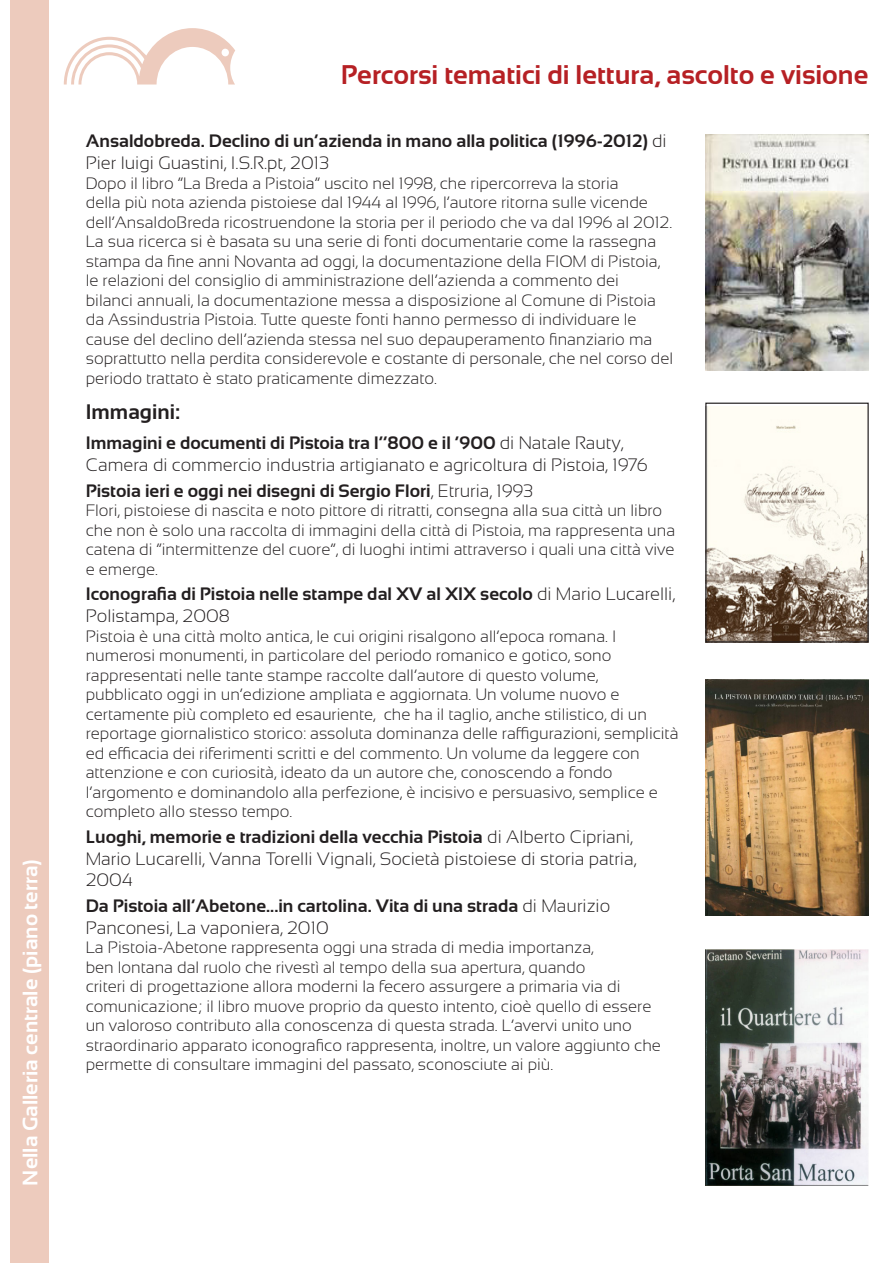
<style>
.page{position:relative;width:893px;height:1263px;background:#fff}
.page>*{position:absolute;margin:0;border:0;box-sizing:border-box;transform-origin:0 0}
.t1{font:700 27px "Sansation";color:#b62024}
.t2{font:700 21px "Sansation";color:#fff}
.t3{font:700 21px "Sansation";color:#231f20}
.t4{font:700 18px/21.6px "Sansation";color:#231f20}
.t5{font:300 18px/21.6px "Sansation";color:#231f20}
.t6{font:300 16.5px/19.5px "Sansation";color:#231f20}
.s1{font-weight:300}
.s2{font-weight:700}
</style>
<div class="page">
<svg style="left:64px;top:28px;width:171px;height:57px"></svg>
<div style="left:11px;top:0;width:38px;height:1263px;background:#edcbbd"></div>
<img style="left:707px;top:407px;width:160px;height:233px">
<img style="left:705px;top:134px;width:164px;height:236px">
<img style="left:705px;top:679px;width:164px;height:236px">
<img style="left:705px;top:950px;width:164px;height:235px">
<div style="left:705px;top:403px;width:164px;height:239px;border:1px solid #231f20"></div>
<p class="t2" style="left:18px;top:1185px;width:328px;rotate:-90deg">Nella Galleria centrale (piano terra)</p>
<p class="t1" style="left:341px;top:59px;width:529px">Percorsi tematici di lettura, ascolto e visione</p>
<p class="t4" style="left:86px;top:130px;width:582px">Ansaldobreda. Declino di un’azienda in mano alla politica (1996-2012) <span class="s1">di<br>Pier luigi Guastini, I.S.R.pt, 2013</span></p>
<p class="t6" style="left:86px;top:173px;width:589px">Dopo il libro “La Breda a Pistoia” uscito nel 1998, che ripercorreva la storia<br>della più nota azienda pistoiese dal 1944 al 1996, l’autore ritorna sulle vicende dell’AnsaldoBreda ricostruendone la storia per il periodo che va dal 1996 al 2012.<br>La sua ricerca si è basata su una serie di fonti documentarie come la rassegna stampa da fine anni Novanta ad oggi, la documentazione della FIOM di Pistoia, le relazioni del consiglio di amministrazione dell’azienda a commento dei<br>bilanci annuali, la documentazione messa a disposizione al Comune di Pistoia da Assindustria Pistoia. Tutte queste fonti hanno permesso di individuare le cause del declino dell’azienda stessa nel suo depauperamento finanziario ma soprattutto nella perdita considerevole e costante di personale, che nel corso del periodo trattato è stato praticamente dimezzato.</p>
<p class="t3" style="left:86px;top:400px;width:96px">Immagini:</p>
<p class="t5" style="left:86px;top:432px;width:563px"><span class="s2">Immagini e documenti di Pistoia tra l’’800 e il ‘900</span> di Natale Rauty,<br>Camera di commercio industria artigianato e agricoltura di Pistoia, 1976</p>
<p class="t4" style="left:86px;top:480px;width:449px">Pistoia ieri e oggi nei disegni di Sergio Flori<span class="s1">, Etruria, 1993</span></p>
<p class="t6" style="left:86px;top:501px;width:591px">Flori, pistoiese di nascita e noto pittore di ritratti, consegna alla sua città un libro che non è solo una raccolta di immagini della città di Pistoia, ma rappresenta una catena di “intermittenze del cuore”, di luoghi intimi attraverso i quali una città vive e emerge.</p>
<p class="t4" style="left:86px;top:583px;width:591px">Iconografia di Pistoia nelle stampe dal XV al XIX secolo <span class="s1">di Mario Lucarelli,<br>Polistampa, 2008</span></p>
<p class="t6" style="left:86px;top:626px;width:594px">Pistoia è una città molto antica, le cui origini risalgono all’epoca romana. I numerosi monumenti, in particolare del periodo romanico e gotico, sono rappresentati nelle tante stampe raccolte dall’autore di questo volume, pubblicato oggi in un’edizione ampliata e aggiornata. Un volume nuovo e certamente più completo ed esauriente, che ha il taglio, anche stilistico, di un reportage giornalistico storico: assoluta dominanza delle raffigurazioni, semplicità ed efficacia dei riferimenti scritti e del commento. Un volume da leggere con attenzione e con curiosità, ideato da un autore che, conoscendo a fondo l’argomento e dominandolo alla perfezione, è incisivo e persuasivo, semplice e completo allo stesso tempo.</p>
<p class="t5" style="left:86px;top:826px;width:552px"><span class="s2">Luoghi, memorie e tradizioni della vecchia Pistoia</span> di Alberto Cipriani,<br>Mario Lucarelli, Vanna Torelli Vignali, Società pistoiese di storia patria,<br>2004</p>
<p class="t4" style="left:86px;top:895px;width:526px">Da Pistoia all’Abetone...in cartolina. Vita di una strada <span class="s1">di Maurizio<br>Panconesi, La vaponiera, 2010</span></p>
<p class="t6" style="left:86px;top:938px;width:577px">La Pistoia-Abetone rappresenta oggi una strada di media importanza,<br>ben lontana dal ruolo che rivestì al tempo della sua apertura, quando<br>criteri di progettazione allora moderni la fecero assurgere a primaria via di comunicazione; il libro muove proprio da questo intento, cioè quello di essere un valoroso contributo alla conoscenza di questa strada. L’avervi unito uno straordinario apparato iconografico rappresenta, inoltre, un valore aggiunto che permette di consultare immagini del passato, sconosciute ai più.</p>
</div>
